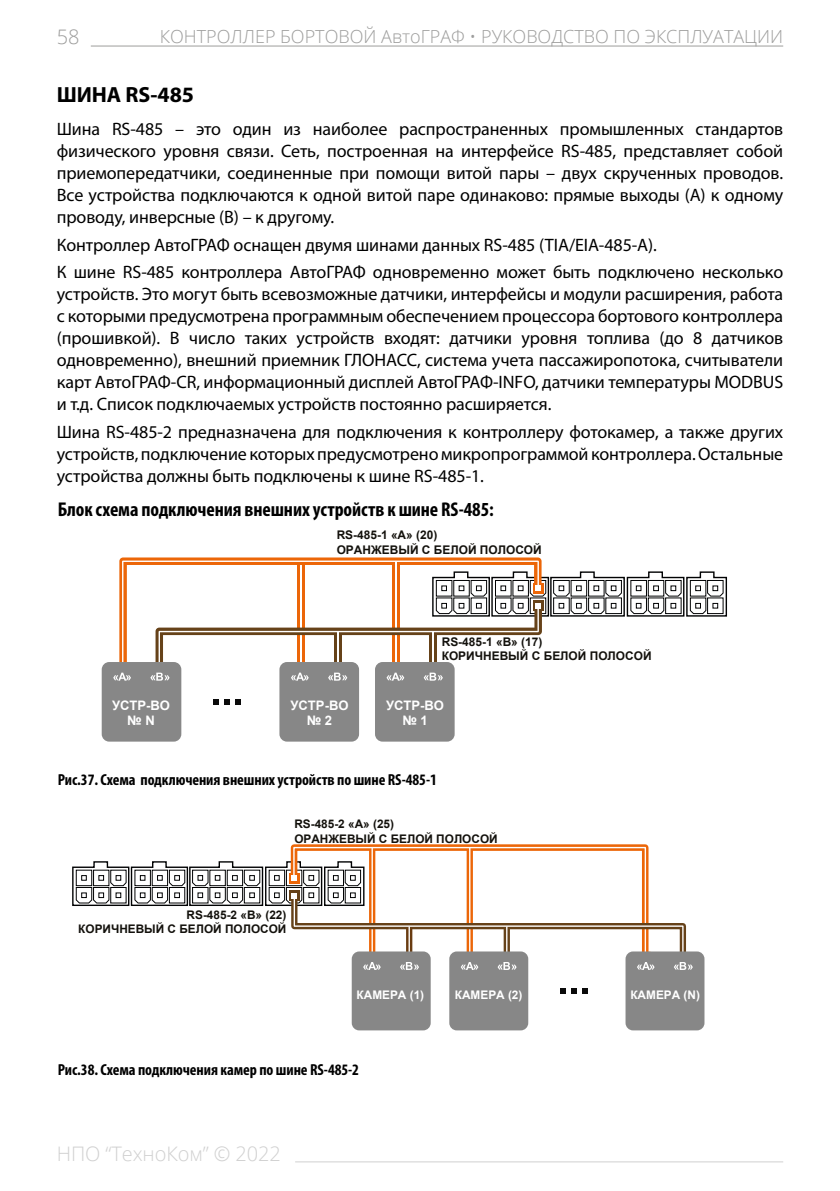
<style>
.page{position:relative;width:840px;height:1191px;background:#fff}
.page>*{position:absolute;margin:0;border:0;box-sizing:border-box;transform-origin:0 0}
.Subhead{font:700 22px "Myriad Pro";letter-spacing:-.005em;color:#000}
.Subhead_small_CONDEN{font:700 condensed 20px "Myriad Pro";letter-spacing:-.005em;color:#000}
.t1{font:300 20px "Open Sans";letter-spacing:-.005em;color:#d0d0d0}
.t2{font:300 20px "Open Sans";color:#9d9d9c}
.Body_text{font:18px/22px "Myriad Pro";letter-spacing:-.005em;color:#000;text-align:justify}
.t3{font:300 18px "Open Sans";color:#9d9d9c}
.t4{font:700 condensed 16px "Myriad Pro";letter-spacing:-.005em;color:#000}
.t5{font:700 13px/15.6px "Arial";color:#fff;text-align:center}
.t6{font:700 12px/14.4px "Arial";color:#13110c}
.t7{font:700 11.8px/14.2px "Arial";color:#13110c}
.t8{font:700 11.8px "Arial";color:#fff}
</style>
<div class="page">
<hr style="left:91px;top:46px;width:691px;height:1px;background:#9d9d9c">
<hr style="left:295px;top:1161px;width:487px;height:1px;background:#d0d0d0">
<svg style="left:213px;top:699px;width:5px;height:5px"></svg>
<svg style="left:224px;top:699px;width:6px;height:5px"></svg>
<svg style="left:236px;top:699px;width:5px;height:5px"></svg>
<div style="left:279px;top:662px;width:80px;height:79px;background:#878787;border-radius:7px"></div>
<svg style="left:291px;top:672px;width:17px;height:8px"></svg>
<svg style="left:328px;top:672px;width:19px;height:8px"></svg>
<div style="left:375px;top:662px;width:79px;height:79px;background:#878787;border-radius:7px"></div>
<svg style="left:386px;top:672px;width:18px;height:8px"></svg>
<svg style="left:119px;top:557px;width:422px;height:105px;background:#ee7e2f"></svg>
<svg style="left:423px;top:672px;width:19px;height:8px"></svg>
<svg style="left:122px;top:560px;width:416px;height:102px"></svg>
<svg style="left:155px;top:571px;width:572px;height:91px"></svg>
<hr style="left:337px;top:632px;width:1px;height:30px;background:#fff">
<hr style="left:432px;top:631px;width:2px;height:31px;background:#fff">
<div style="left:102px;top:662px;width:79px;height:79px;background:#878787;border-radius:7px"></div>
<svg style="left:113px;top:672px;width:18px;height:8px"></svg>
<svg style="left:150px;top:672px;width:19px;height:8px"></svg>
<svg style="left:560px;top:988px;width:5px;height:5px"></svg>
<svg style="left:571px;top:988px;width:5px;height:5px"></svg>
<svg style="left:582px;top:988px;width:5px;height:5px"></svg>
<svg style="left:291px;top:844px;width:357px;height:2px"></svg>
<div style="left:625px;top:951px;width:79px;height:79px;background:#878787;border-radius:7px"></div>
<div style="left:351px;top:951px;width:79px;height:79px;background:#878787;border-radius:7px"></div>
<div style="left:449px;top:951px;width:79px;height:79px;background:#878787;border-radius:7px"></div>
<svg style="left:72px;top:846px;width:620px;height:124px"></svg>
<p class="t2" style="left:57px;top:23px;width:24px">58</p>
<p class="t3" style="left:160px;top:24px;width:624px">КОНТРОЛЛЕР БОРТОВОЙ АвтоГРАФ • РУКОВОДСТВО ПО ЭКСПЛУАТАЦИИ</p>
<p class="Subhead" style="left:57px;top:80px;width:139px">ШИНА RS-485</p>
<p class="Body_text" style="left:57px;top:118px;width:727px">Шина RS-485 – это один из наиболее распространенных промышленных стандартов физического уровня связи. Сеть, построенная на интерфейсе RS-485, представляет собой приемопередатчики, соединенные при помощи витой пары – двух скрученных проводов.<br>Все устройства подключаются к одной витой паре одинаково: прямые выходы (A) к одному проводу, инверсные (B) – к другому.</p>
<p class="Body_text" style="left:57px;top:233px;width:601px">Контроллер АвтоГРАФ оснащен двумя шинами данных RS-485 (TIA/EIA-485-A).</p>
<p class="Body_text" style="left:57px;top:261px;width:727px">К шине RS-485 контроллера АвтоГРАФ одновременно может быть подключено несколько устройств. Это могут быть всевозможные датчики, интерфейсы и модули расширения, работа с которыми предусмотрена программным обеспечением процессора бортового контроллера (прошивкой). В число таких устройств входят: датчики уровня топлива (до 8 датчиков одновременно), внешний приемник ГЛОНАСС, система учета пассажиропотока, считыватели карт АвтоГРАФ-CR, информационный дисплей АвтоГРАФ-INFO, датчики температуры MODBUS и т.д. Список подключаемых устройств постоянно расширяется.</p>
<p class="Body_text" style="left:57px;top:421px;width:727px">Шина RS-485-2 предназначена для подключения к контроллеру фотокамер, а также других устройств, подключение которых предусмотрено микропрограммой контроллера. Остальные устройства должны быть подключены к шине RS-485-1.</p>
<p class="Subhead_small_CONDEN" style="left:58px;top:496px;width:437px">Блок схема подключения внешних устройств к шине RS-485:</p>
<p class="t6" style="left:336px;top:528px;width:206px">RS-485-1 «A» (20)<br>ОРАНЖЕВЫЙ С БЕЛОЙ ПОЛОСОЙ</p>
<p class="t6" style="left:441px;top:635px;width:211px">RS-485-1 «B» (17)<br>КОРИЧНЕВЫЙ С БЕЛОЙ ПОЛОСОЙ</p>
<p class="t5" style="left:112px;top:697px;width:60px">УСТР-ВО № N</p>
<p class="t5" style="left:290px;top:697px;width:60px">УСТР-ВО № 2</p>
<p class="t5" style="left:386px;top:697px;width:60px">УСТР-ВО № 1</p>
<p class="t4" style="left:58px;top:769px;width:380px">Рис.37. Схема подключения внешних устройств по шине RS-485-1</p>
<p class="t7" style="left:294px;top:817px;width:205px">RS-485-2 «A» (25)<br>ОРАНЖЕВЫЙ С БЕЛОЙ ПОЛОСОЙ</p>
<p class="t7" style="left:78px;top:908px;width:209px;text-align:right">RS-485-2 «B» (22)<br>КОРИЧНЕВЫЙ С БЕЛОЙ ПОЛОСОЙ</p>
<p class="t8" style="left:356px;top:987px;width:69px">КАМЕРА (1)</p>
<p class="t8" style="left:454px;top:987px;width:69px">КАМЕРА (2)</p>
<p class="t8" style="left:630px;top:987px;width:71px">КАМЕРА (N)</p>
<p class="t4" style="left:58px;top:1060px;width:303px">Рис.38. Схема подключения камер по шине RS-485-2</p>
<p class="t1" style="left:57px;top:1140px;width:225px">НПО “ТехноКом” © 2022</p>
</div>
